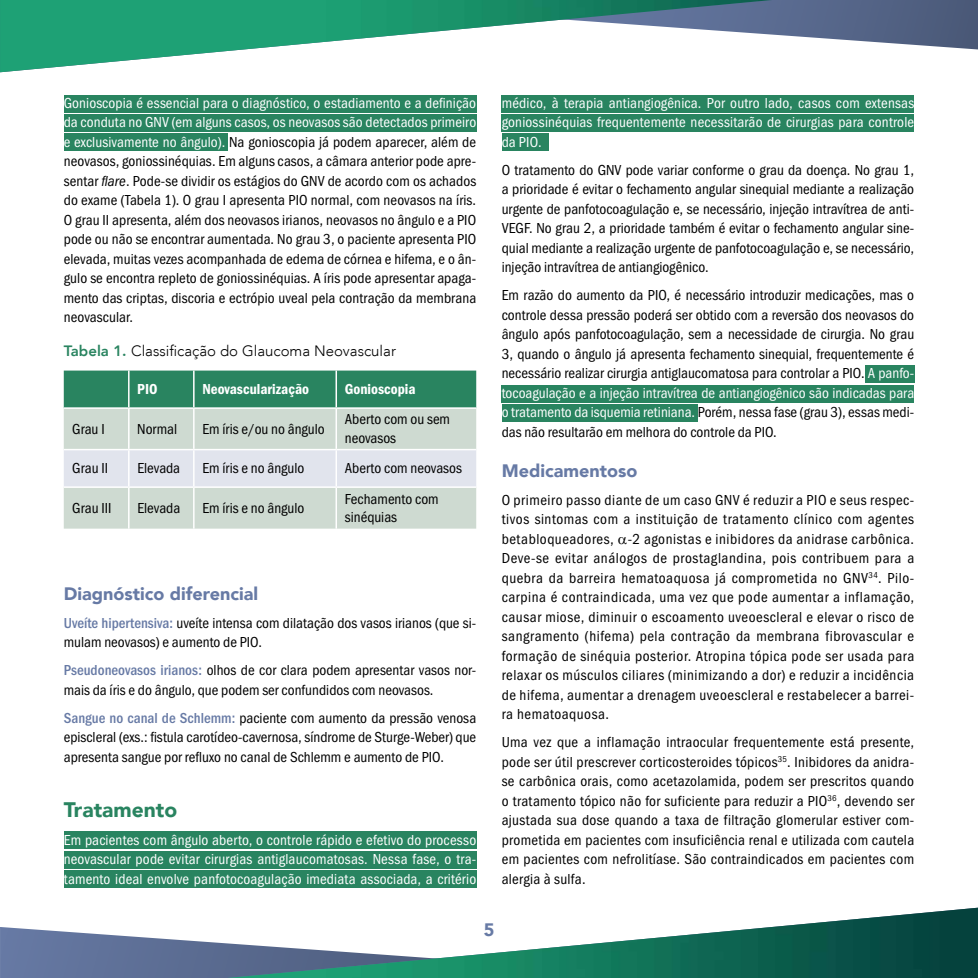
<style>
.page{position:relative;width:978px;height:978px;background:#fff}
.page>*{position:absolute;margin:0;border:0;box-sizing:border-box;transform-origin:0 0}
.t1{font:900 21px "Avenir LT";color:#298460}
.t2{font:900 18px "Avenir LT";color:#677aa5}
.t3{font:15px/19.5px "Franklin Gothic URW Con Boo";color:#000;text-align:justify}
.t4{font:15px/19.5px "Franklin Gothic URW Con Boo";letter-spacing:.01em;color:#fff;text-align:justify}
.t5{font:300 15px "Avenir LT";color:#000}
.t6{font:15px "Franklin Gothic URW Con Dem";color:#fff}
.s1{color:#fff}
.s2{font-family:"Franklin Gothic URW Con Boo Ita"}
.s3{font-weight:800;color:#298460}
.s4{font-family:"Franklin Gothic URW Con";font-weight:500;color:#677aa5}
</style>
<div class="page">
<div style="left:64px;top:95px;width:412px;height:17px;background:#298460"></div>
<div style="left:64px;top:115px;width:412px;height:17px;background:#298460"></div>
<div style="left:64px;top:134px;width:163px;height:17px;background:#298460"></div>
<div style="left:502px;top:95px;width:412px;height:17px;background:#298460"></div>
<div style="left:502px;top:115px;width:412px;height:17px;background:#298460"></div>
<div style="left:502px;top:134px;width:47px;height:17px;background:#298460"></div>
<div style="left:865px;top:366px;width:49px;height:17px;background:#298460"></div>
<div style="left:502px;top:385px;width:412px;height:17px;background:#298460"></div>
<div style="left:502px;top:405px;width:195px;height:17px;background:#298460"></div>
<div style="left:64px;top:832px;width:412px;height:17px;background:#298460"></div>
<div style="left:64px;top:851px;width:412px;height:17px;background:#298460"></div>
<div style="left:64px;top:871px;width:412px;height:17px;background:#298460"></div>
<img style="left:0;top:0;width:978px;height:72px">
<img style="left:0;top:907px;width:978px;height:71px">
<div style="left:64px;top:371px;width:412px;height:36px;background:#298460"></div>
<div style="left:64px;top:409px;width:412px;height:120px;background:#cedad1"></div>
<div style="left:64px;top:450px;width:412px;height:36px;background:#e1e4ed"></div>
<hr style="left:128px;top:371px;width:2px;height:36px;background:#fff">
<hr style="left:193px;top:371px;width:2px;height:36px;background:#fff">
<hr style="left:336px;top:371px;width:1px;height:36px;background:#fff">
<hr style="left:128px;top:409px;width:2px;height:40px;background:#fff">
<hr style="left:193px;top:409px;width:2px;height:40px;background:#fff">
<hr style="left:336px;top:409px;width:1px;height:40px;background:#fff">
<hr style="left:128px;top:488px;width:2px;height:41px;background:#fff">
<hr style="left:193px;top:488px;width:2px;height:41px;background:#fff">
<hr style="left:336px;top:488px;width:1px;height:41px;background:#fff">
<hr style="left:64px;top:449px;width:65px;height:1px;background:#fff">
<hr style="left:64px;top:486px;width:65px;height:2px;background:#fff">
<hr style="left:129px;top:449px;width:65px;height:1px;background:#fff">
<hr style="left:128px;top:450px;width:2px;height:36px;background:#fff">
<hr style="left:129px;top:486px;width:65px;height:2px;background:#fff">
<hr style="left:194px;top:449px;width:142px;height:1px;background:#fff">
<hr style="left:193px;top:450px;width:2px;height:36px;background:#fff">
<hr style="left:194px;top:486px;width:142px;height:2px;background:#fff">
<hr style="left:336px;top:449px;width:140px;height:1px;background:#fff">
<hr style="left:336px;top:450px;width:1px;height:36px;background:#fff">
<hr style="left:336px;top:486px;width:140px;height:2px;background:#fff">
<p class="t3" style="left:64px;top:93px;width:414px"><span class="s1">Gonioscopia é essencial para o diagnóstico, o estadiamento e a definição da conduta no GNV (em alguns casos, os neovasos são detectados primeiro e exclusivamente no ângulo).</span> Na gonioscopia já podem aparecer, além de neovasos, goniossinéquias. Em alguns casos, a câmara anterior pode apre&shy;sentar <span class="s2">flare</span>. Pode-se dividir os estágios do GNV de acordo com os achados do exame (Tabela 1). O grau I apresenta PIO normal, com neovasos na íris.<br>O grau II apresenta, além dos neovasos irianos, neovasos no ângulo e a PIO pode ou não se encontrar aumentada. No grau 3, o paciente apresenta PIO elevada, muitas vezes acompanhada de edema de córnea e hifema, e o ân&shy;gulo se encontra repleto de goniossinéquias. A íris pode apresentar apaga&shy;mento das criptas, discoria e ectrópio uveal pela contração da membrana neovascular.</p>
<p class="t5" style="left:64px;top:342px;width:334px"><span class="s3">Tabela 1.</span> Classificação do Glaucoma Neovascular</p>
<p class="t6" style="left:137px;top:379px;width:22px">PIO</p>
<p class="t6" style="left:202px;top:379px;width:108px">Neovascularização</p>
<p class="t6" style="left:345px;top:379px;width:72px">Gonioscopia</p>
<p class="t3" style="left:72px;top:419px;width:34px">Grau I</p>
<p class="t3" style="left:137px;top:419px;width:41px">Normal</p>
<p class="t3" style="left:202px;top:419px;width:124px">Em íris e/ou no ângulo</p>
<p class="t3" style="left:345px;top:410px;width:107px;line-height:18.8px">Aberto com ou sem neovasos</p>
<p class="t3" style="left:72px;top:458px;width:37px">Grau II</p>
<p class="t3" style="left:137px;top:458px;width:44px">Elevada</p>
<p class="t3" style="left:202px;top:458px;width:104px">Em íris e no ângulo</p>
<p class="t3" style="left:345px;top:458px;width:119px">Aberto com neovasos</p>
<p class="t3" style="left:72px;top:498px;width:41px">Grau III</p>
<p class="t3" style="left:137px;top:498px;width:44px">Elevada</p>
<p class="t3" style="left:202px;top:498px;width:104px">Em íris e no ângulo</p>
<p class="t3" style="left:345px;top:489px;width:95px;line-height:18.8px">Fechamento com sinéquias</p>
<p class="t2" style="left:64px;top:582px;width:196px">Diagnóstico diferencial</p>
<p class="t3" style="left:64px;top:613px;width:414px"><span class="s4">Uveíte hipertensiva:</span> uveíte intensa com dilatação dos vasos irianos (que si&shy;mulam neovasos) e aumento de PIO.</p>
<p class="t3" style="left:64px;top:660px;width:414px"><span class="s4">Pseudoneovasos irianos:</span> olhos de cor clara podem apresentar vasos nor&shy;mais da íris e do ângulo, que podem ser confundidos com neovasos.</p>
<p class="t3" style="left:64px;top:708px;width:414px"><span class="s4">Sangue no canal de Schlemm:</span> paciente com aumento da pressão venosa episcleral (exs.: fistula carotídeo-cavernosa, síndrome de Sturge-Weber) que apresenta sangue por refluxo no canal de Schlemm e aumento de PIO.</p>
<h1 class="t1" style="left:64px;top:797px;width:115px">Tratamento</h1>
<p class="t4" style="left:64px;top:830px;width:414px">Em pacientes com ângulo aberto, o controle rápido e efetivo do processo neovascular pode evitar cirurgias antiglaucomatosas. Nessa fase, o tra&shy;tamento ideal envolve panfotocoagulação imediata associada, a critério</p>
<p class="t4" style="left:502px;top:93px;width:414px">médico, à terapia antiangiogênica. Por outro lado, casos com extensas goniossinéquias frequentemente necessitarão de cirurgias para controle da PIO.</p>
<p class="t3" style="left:502px;top:160px;width:414px">O tratamento do GNV pode variar conforme o grau da doença. No grau 1, a prioridade é evitar o fechamento angular sinequial mediante a realização urgente de panfotocoagulação e, se necessário, injeção intravítrea de anti-VEGF. No grau 2, a prioridade também é evitar o fechamento angular sine&shy;quial mediante a realização urgente de panfotocoagulação e, se necessário, injeção intravítrea de antiangiogênico.</p>
<p class="t3" style="left:502px;top:285px;width:414px">Em razão do aumento da PIO, é necessário introduzir medicações, mas o controle dessa pressão poderá ser obtido com a reversão dos neovasos do ângulo após panfotocoagulação, sem a necessidade de cirurgia. No grau 3, quando o ângulo já apresenta fechamento sinequial, frequentemente é necessário realizar cirurgia antiglaucomatosa para controlar a PIO. <span class="s1">A panfo&shy;tocoagulação e a injeção intravítrea de antiangiogênico são indicadas para o tratamento da isquemia retiniana.</span> Porém, nessa fase (grau 3), essas medi&shy;das não resultarão em melhora do controle da PIO.</p>
<p class="t2" style="left:502px;top:460px;width:137px">Medicamentoso</p>
<p class="t3" style="left:502px;top:490px;width:414px">O primeiro passo diante de um caso GNV é reduzir a PIO e seus respec&shy;tivos sintomas com a instituição de tratamento clínico com agentes betabloqueadores, -2 agonistas e inibidores da anidrase carbônica.<br>Deve-se evitar análogos de prostaglandina, pois contribuem para a quebra da barreira hematoaquosa já comprometida no GNV<sup>34</sup>. Pilo&shy;carpina é contraindicada, uma vez que pode aumentar a inflamação, causar miose, diminuir o escoamento uveoescleral e elevar o risco de sangramento (hifema) pela contração da membrana fibrovascular e formação de sinéquia posterior. Atropina tópica pode ser usada para relaxar os músculos ciliares (minimizando a dor) e reduzir a incidência de hifema, aumentar a drenagem uveoescleral e restabelecer a barrei&shy;ra hematoaquosa.</p>
<p class="t3" style="left:502px;top:732px;width:414px">Uma vez que a inflamação intraocular frequentemente está presente, pode ser útil prescrever corticosteroides tópicos<sup>35</sup>. Inibidores da anidra&shy;se carbônica orais, como acetazolamida, podem ser prescritos quando o tratamento tópico não for suficiente para reduzir a PIO<sup>36</sup>, devendo ser ajustada sua dose quando a taxa de filtração glomerular estiver com&shy;prometida em pacientes com insuficiência renal e utilizada com cautela em pacientes com nefrolitíase. São contraindicados em pacientes com alergia à sulfa.</p>
<p class="t2" style="left:484px;top:919px;width:12px">5</p>
</div>
